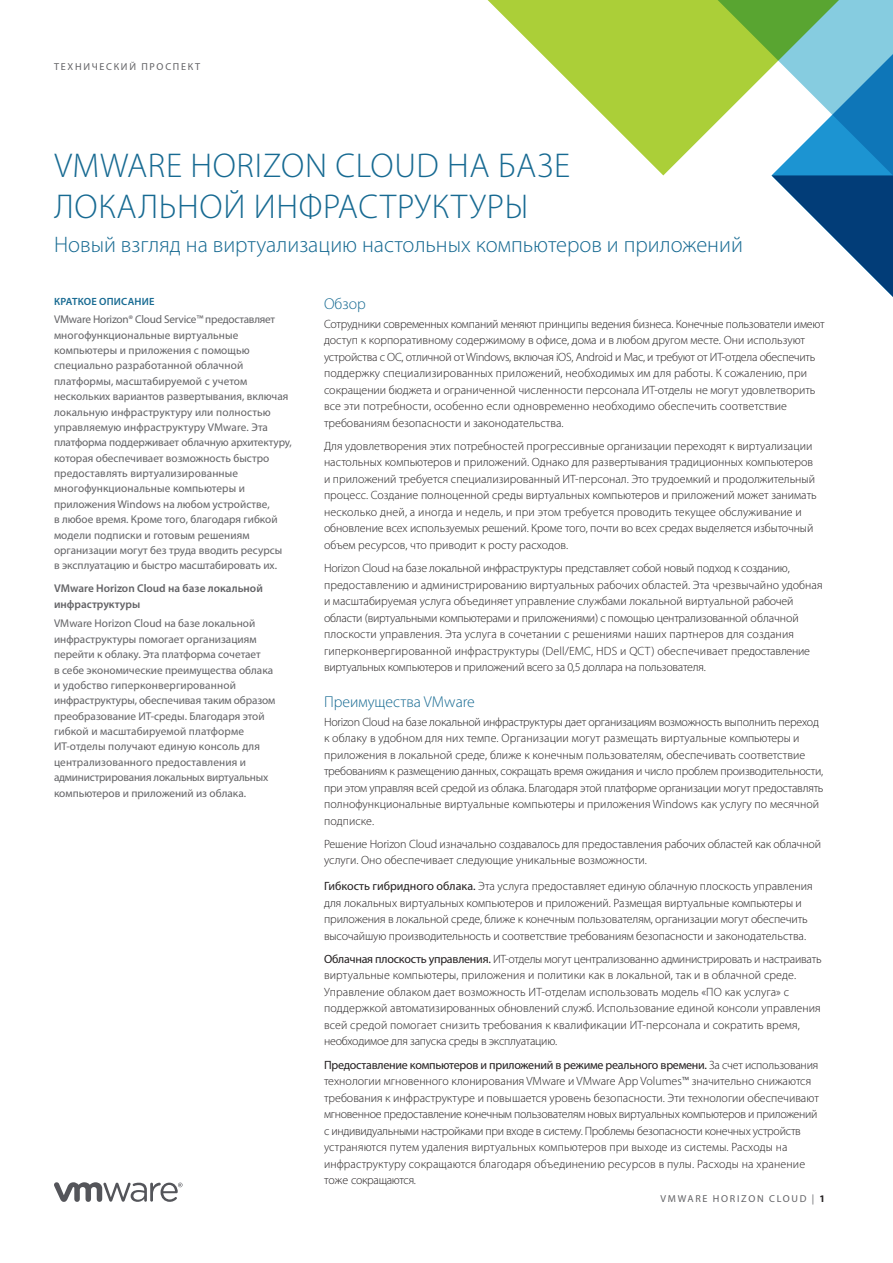
<style>
.page{position:relative;width:893px;height:1263px;background:#fff}
.page>*{position:absolute;margin:0;border:0;box-sizing:border-box;transform-origin:0 0}
._1a__MAIN_TITLE{font:300 34.5px/40.5px "Myriad Pro";letter-spacing:.02em;color:#176a92}
._1b__MAIN_SUB_TITLE{font:300 22.5px "Myriad Pro";color:#176a92}
._4a__SUBHEAD-1{font:300 15.75px "Myriad Pro";color:#176a92}
._3a__BODY_TEXT{font:300 12px/16.5px "Myriad Pro";color:#231f20}
._5b__SIDEBAR-BODY-LA{font:11.25px/15.3px "Myriad Pro";color:#636366}
._5b__SIDEBAR-BODY{font:600 11.25px/15.3px "Myriad Pro";color:#636366}
._5a__SIDEBAR-HEAD{font:600 10.5px "Myriad Pro";letter-spacing:.02em;color:#176a92}
.FOLIO-BOTTOM-GRAY{font:10.2px "Myriad Pro";letter-spacing:.17em;color:#636366}
.FOLIO-TOP-GRAY{font:10.2px "Myriad Pro";letter-spacing:.17em;color:#636366}
.s1{font-weight:400}
.s2{font-weight:700;color:#231f20}
</style>
<div class="page">
<svg style="left:54px;top:1182px;width:129px;height:20px"></svg>
<svg style="left:487px;top:0;width:217px;height:175px;fill:#abcf38"></svg>
<svg style="left:704px;top:0;width:189px;height:297px"></svg>
<p class="FOLIO-TOP-GRAY" style="left:54px;top:60px;width:148px">ТЕХНИЧЕСКИЙ ПРОСПЕКТ</p>
<p class="_1a__MAIN_TITLE" style="left:54px;top:145px;width:517px">VMWARE HORIZON CLOUD НА БАЗЕ<br>ЛОКАЛЬНОЙ ИНФРАСТРУКТУРЫ</p>
<p class="_1b__MAIN_SUB_TITLE" style="left:54px;top:230px;width:690px">Новый взгляд на виртуализацию настольных компьютеров и приложений</p>
<p class="_5a__SIDEBAR-HEAD" style="left:54px;top:295px;width:102px">КРАТКОЕ ОПИСАНИЕ</p>
<p class="_5b__SIDEBAR-BODY-LA" style="left:54px;top:312px;width:239px">VMware Horizon® Cloud Service™ предоставляет многофункциональные виртуальные компьютеры и приложения с помощью специально разработанной облачной платформы, масштабируемой с учетом нескольких вариантов развертывания, включая локальную инфраструктуру или полностью управляемую инфраструктуру VMware. Эта платформа поддерживает облачную архитектуру, которая обеспечивает возможность быстро предоставлять виртуализированные многофункциональные компьютеры и приложения Windows на любом устройстве,<br>в любое время. Кроме того, благодаря гибкой модели подписки и готовым решениям организации могут без труда вводить ресурсы<br>в эксплуатацию и быстро масштабировать их.</p>
<p class="_5b__SIDEBAR-BODY" style="left:54px;top:580px;width:210px">VMware Horizon Cloud на базе локальной инфраструктуры</p>
<p class="_5b__SIDEBAR-BODY-LA" style="left:54px;top:616px;width:223px">VMware Horizon Cloud на базе локальной инфраструктуры помогает организациям перейти к облаку. Эта платформа сочетает<br>в себе экономические преимущества облака и удобство гиперконвергированной инфраструктуры, обеспечивая таким образом преобразование ИТ-среды. Благодаря этой гибкой и масштабируемой платформе ИТ-отделы получают единую консоль для централизованного предоставления и администрирования локальных виртуальных компьютеров и приложений из облака.</p>
<p class="_4a__SUBHEAD-1" style="left:324px;top:294px;width:43px">Обзор</p>
<p class="_3a__BODY_TEXT" style="left:324px;top:315px;width:502px">Сотрудники современных компаний меняют принципы ведения бизнеса. Конечные пользователи имеют доступ к корпоративному содержимому в офисе, дома и в любом другом месте. Они используют устройства с ОС, отличной от Windows, включая iOS, Android и Mac, и требуют от ИТ-отдела обеспечить поддержку специализированных приложений, необходимых им для работы. К сожалению, при сокращении бюджета и ограниченной численности персонала ИТ-отделы не могут удовлетворить все эти потребности, особенно если одновременно необходимо обеспечить соответствие требованиям безопасности и законодательства.</p>
<p class="_3a__BODY_TEXT" style="left:324px;top:437px;width:494px">Для удовлетворения этих потребностей прогрессивные организации переходят к виртуализации настольных компьютеров и приложений. Однако для развертывания традиционных компьютеров и приложений требуется специализированный ИТ-персонал. Это трудоемкий и продолжительный процесс. Создание полноценной среды виртуальных компьютеров и приложений может занимать несколько дней, а иногда и недель, и при этом требуется проводить текущее обслуживание и обновление всех используемых решений. Кроме того, почти во всех средах выделяется избыточный объем ресурсов, что приводит к росту расходов.</p>
<p class="_3a__BODY_TEXT" style="left:324px;top:560px;width:500px">Horizon Cloud на базе локальной инфраструктуры представляет собой новый подход к созданию, предоставлению и администрированию виртуальных рабочих областей. Эта чрезвычайно удобная и масштабируемая услуга объединяет управление службами локальной виртуальной рабочей области (виртуальными компьютерами и приложениями) с помощью централизованной облачной плоскости управления. Эта услуга в сочетании с решениями наших партнеров для создания гиперконвергированной инфраструктуры (Dell/EMC, HDS и QCT) обеспечивает предоставление виртуальных компьютеров и приложений всего за 0,5 доллара на пользователя.</p>
<p class="_4a__SUBHEAD-1" style="left:324px;top:692px;width:152px">Преимущества VMware</p>
<p class="_3a__BODY_TEXT" style="left:324px;top:713px;width:501px">Horizon Cloud на базе локальной инфраструктуры дает организациям возможность выполнить переход к облаку в удобном для них темпе. Организации могут размещать виртуальные компьютеры и приложения в локальной среде, ближе к конечным пользователям, обеспечивать соответствие требованиям к размещению данных, сокращать время ожидания и число проблем производительности, при этом управляя всей средой из облака. Благодаря этой платформе организации могут предоставлять полнофункциональные виртуальные компьютеры и приложения Windows как услугу по месячной подписке.</p>
<p class="_3a__BODY_TEXT" style="left:324px;top:836px;width:499px">Решение Horizon Cloud изначально создавалось для предоставления рабочих областей как облачной услуги. Оно обеспечивает следующие уникальные возможности.</p>
<p class="_3a__BODY_TEXT" style="left:324px;top:878px;width:490px"><span class="s1">Гибкость гибридного облака.</span> Эта услуга предоставляет единую облачную плоскость управления для локальных виртуальных компьютеров и приложений. Размещая виртуальные компьютеры и приложения в локальной среде, ближе к конечным пользователям, организации могут обеспечить высочайшую производительность и соответствие требованиям безопасности и законодательства.</p>
<p class="_3a__BODY_TEXT" style="left:324px;top:950px;width:499px"><span class="s1">Облачная плоскость управления.</span> ИТ-отделы могут централизованно администрировать и настраивать виртуальные компьютеры, приложения и политики как в локальной, так и в облачной среде.<br>Управление облаком дает возможность ИТ-отделам использовать модель «ПО как услуга» с поддержкой автоматизированных обновлений служб. Использование единой консоли управления всей средой помогает снизить требования к квалификации ИТ-персонала и сократить время, необходимое для запуска среды в эксплуатацию.</p>
<p class="_3a__BODY_TEXT" style="left:324px;top:1056px;width:496px"><span class="s1">Предоставление компьютеров и приложений в режиме реального времени.</span> За счет использования технологии мгновенного клонирования VMware и VMware App Volumes™ значительно снижаются требования к инфраструктуре и повышается уровень безопасности. Эти технологии обеспечивают мгновенное предоставление конечным пользователям новых виртуальных компьютеров и приложений с индивидуальными настройками при входе в систему. Проблемы безопасности конечных устройств устраняются путем удаления виртуальных компьютеров при выходе из системы. Расходы на инфраструктуру сокращаются благодаря объединению ресурсов в пулы. Расходы на хранение тоже сокращаются.</p>
<p class="FOLIO-BOTTOM-GRAY" style="left:660px;top:1192px;width:166px">VMWARE HORIZON CLOUD | <span class="s2">1</span></p>
</div>
